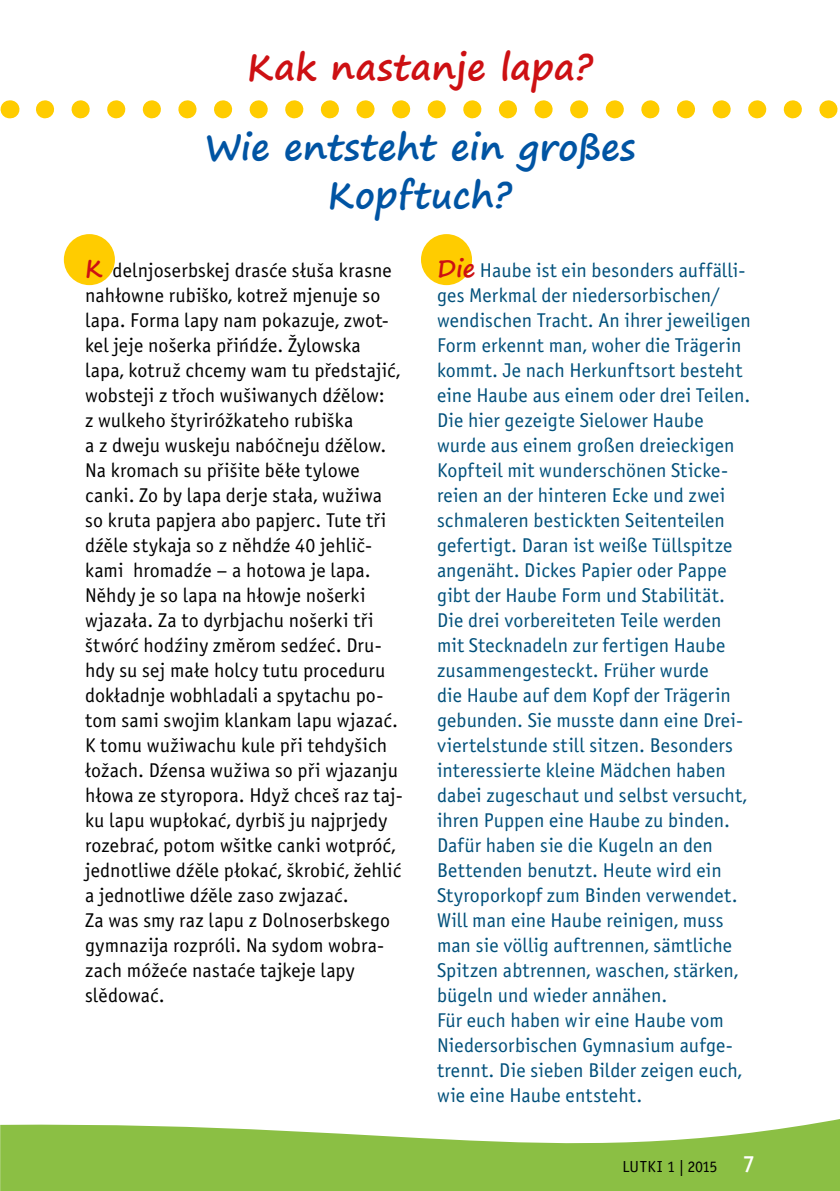
<style>
.page{position:relative;width:840px;height:1191px;background:#fff}
.page>*{position:absolute;margin:0;border:0;box-sizing:border-box;transform-origin:0 0}
.t1{font:700 36px/48px "Segoe Print";letter-spacing:.01em;color:#0054a3;text-align:center}
.t2{font:700 36px "Segoe Print";letter-spacing:.005em;color:#cd1013}
.t3{font:20px/25px "Officina Sans Book E";letter-spacing:.005em;color:#00507b}
.t4{font:20px/25px "Officina Sans Book E";letter-spacing:.005em;color:#000}
.t5{font:16px "Officina Sans Book E";color:#000}
.s1{font-family:"Segoe Print";font-weight:700;font-size:24px;color:#cd1013}
.s2{font-family:"Officina Sans Medium E";font-size:24px;color:#fff}
</style>
<div class="page">
<svg style="left:0;top:1119px;width:839px;height:72px;fill:#8bbf44"></svg>
<div style="left:421px;top:234px;width:51px;height:51px;background:#fc0;border-radius:50%"></div>
<div style="left:64px;top:234px;width:51px;height:51px;background:#fc0;border-radius:50%"></div>
<svg style="left:10px;top:100px;width:1px;height:18px"></svg>
<svg style="left:45px;top:100px;width:793px;height:18px"></svg>
<h1 class="t2" style="left:247px;top:34px;width:347px">Kak nastanje lapa?</h1>
<h1 class="t1" style="left:204px;top:122px;width:432px">Wie entsteht ein großes<br>Kopftuch?</h1>
<p class="t4" style="left:85px;top:258px;width:318px"><span class="s1">K</span> delnjoserbskej drasće słuša krasne nahłowne rubiško, kotrež mjenuje so lapa. Forma lapy nam pokazuje, zwot&shy;kel jeje nošerka přińdźe. Žylowska lapa, kotruž chcemy wam tu předstajić, wobsteji z třoch wušiwanych dźělow:<br>z wulkeho štyriróžkateho rubiška<br>a z dweju wuskeju nabóčneju dźělow.<br>Na kromach su přišite běłe tylowe canki. Zo by lapa derje stała, wužiwa so kruta papjera abo papjerc. Tute tři dźěle stykaja so z něhdźe 40 jehlič&shy;kami hromadźe – a hotowa je lapa.<br>Něhdy je so lapa na hłowje nošerki wjazała. Za to dyrbjachu nošerki tři štwórć hodźiny změrom sedźeć. Dru&shy;hdy su sej małe holcy tutu proceduru dokładnje wobhladali a spytachu po&shy;tom sami swojim klankam lapu wjazać.<br>K tomu wužiwachu kule při tehdyšich łožach. Dźensa wužiwa so při wjazanju hłowa ze styropora. Hdyž chceš raz taj&shy;ku lapu wupłokać, dyrbiš ju najprjedy rozebrać, potom wšitke canki wotpróć, jednotliwe dźěle płokać, škrobić, žehlić a jednotliwe dźěle zaso zwjazać.<br>Za was smy raz lapu z Dolnoserbskego gymnazija rozpróli. Na sydom wobra&shy;zach móžeće nastaće tajkeje lapy slědować.</p>
<p class="t3" style="left:437px;top:258px;width:315px"><span class="s1">Die</span> Haube ist ein besonders auffälli&shy;ges Merkmal der niedersorbischen/ wendischen Tracht. An ihrer jeweiligen Form erkennt man, woher die Trägerin kommt. Je nach Herkunftsort besteht eine Haube aus einem oder drei Teilen.<br>Die hier gezeigte Sielower Haube wurde aus einem großen dreieckigen Kopfteil mit wunderschönen Sticke&shy;reien an der hinteren Ecke und zwei schmaleren bestickten Seitenteilen gefertigt. Daran ist weiße Tüllspitze angenäht. Dickes Papier oder Pappe gibt der Haube Form und Stabilität.<br>Die drei vorbereiteten Teile werden mit Stecknadeln zur fertigen Haube zusammengesteckt. Früher wurde<br>die Haube auf dem Kopf der Trägerin gebunden. Sie musste dann eine Drei&shy;viertelstunde still sitzen. Besonders interessierte kleine Mädchen haben dabei zugeschaut und selbst versucht, ihren Puppen eine Haube zu binden.<br>Dafür haben sie die Kugeln an den Bettenden benutzt. Heute wird ein Styroporkopf zum Binden verwendet.<br>Will man eine Haube reinigen, muss man sie völlig auftrennen, sämtliche Spitzen abtrennen, waschen, stärken, bügeln und wieder annähen.<br>Für euch haben wir eine Haube vom Niedersorbischen Gymnasium aufge&shy;trennt. Die sieben Bilder zeigen euch, wie eine Haube entsteht.</p>
<p class="t5" style="left:622px;top:1157px;width:134px">LUTKI 1 | 2015 <span class="s2">7</span></p>
</div>
